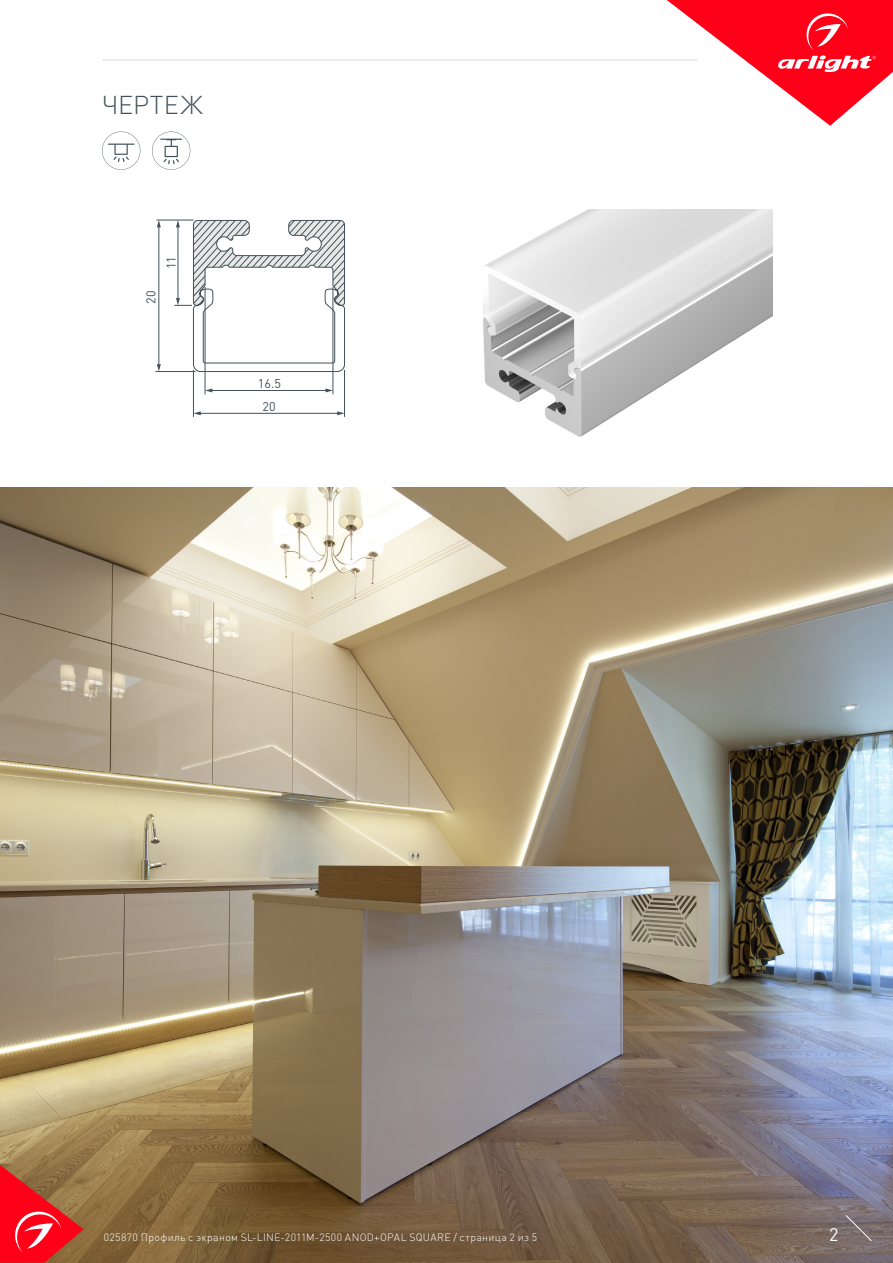
<style>
.page{position:relative;width:893px;height:1263px;background:#fff}
.page>*{position:absolute;margin:0;border:0;box-sizing:border-box;transform-origin:0 0}
.t1{font:300 25.5px "DIN Pro";letter-spacing:.01em;color:#425159}
.t2{font:18px "DIN Pro";color:#fff}
.t3{font:12.6px "DIN Pro";color:#425159}
.t4{font:300 10.5px "DIN Pro";letter-spacing:.03em;color:#fff}
</style>
<div class="page">
<img style="left:0;top:487px;width:893px;height:776px">
<svg style="left:0;top:1165px;width:84px;height:98px;background:#d13a35"></svg>
<svg style="left:845px;top:1215px;width:27px;height:26px"></svg>
<svg style="left:667px;top:0;width:226px;height:126px"></svg>
<hr style="left:102px;top:60px;width:595px;height:1px;background:#dcdddf">
<svg style="left:102px;top:132px;width:38px;height:38px"></svg>
<svg style="left:152px;top:132px;width:38px;height:38px"></svg>
<img style="left:483px;top:210px;width:290px;height:227px">
<hr style="left:156px;top:220px;width:37px;height:1px;background:#425159">
<hr style="left:159px;top:226px;width:1px;height:139px;background:#425159">
<svg style="left:157px;top:364px;width:4px;height:7px"></svg>
<svg style="left:157px;top:220px;width:4px;height:7px"></svg>
<hr style="left:155px;top:371px;width:40px;height:1px;background:#425159">
<svg style="left:174px;top:219px;width:171px;height:153px"></svg>
<hr style="left:199px;top:413px;width:140px;height:1px;background:#425159">
<svg style="left:337px;top:411px;width:7px;height:4px"></svg>
<svg style="left:194px;top:411px;width:7px;height:4px"></svg>
<hr style="left:211px;top:390px;width:116px;height:1px;background:#425159">
<svg style="left:326px;top:388px;width:7px;height:4px"></svg>
<svg style="left:206px;top:388px;width:6px;height:4px"></svg>
<hr style="left:193px;top:370px;width:1px;height:47px;background:#425159">
<hr style="left:344px;top:370px;width:1px;height:47px;background:#425159">
<hr style="left:333px;top:287px;width:1px;height:107px;background:#425159">
<hr style="left:205px;top:287px;width:1px;height:107px;background:#425159">
<h1 class="t1" style="left:102px;top:87px;width:102px">ЧЕРТЕЖ</h1>
<p class="t3" style="left:142px;top:304px;width:15px;rotate:-90deg">20</p>
<p class="t3" style="left:163px;top:269px;width:15px;rotate:-90deg">11</p>
<p class="t3" style="left:258px;top:375px;width:25px">16.5</p>
<p class="t3" style="left:263px;top:398px;width:15px">20</p>
<p class="t4" style="left:104px;top:1230px;width:435px">025870 Профиль с экраном SL-LINE-2011M-2500 ANOD+OPAL SQUARE / страница 2 из 5</p>
<h2 class="t2" style="left:829px;top:1222px;width:11px">2</h2>
</div>
